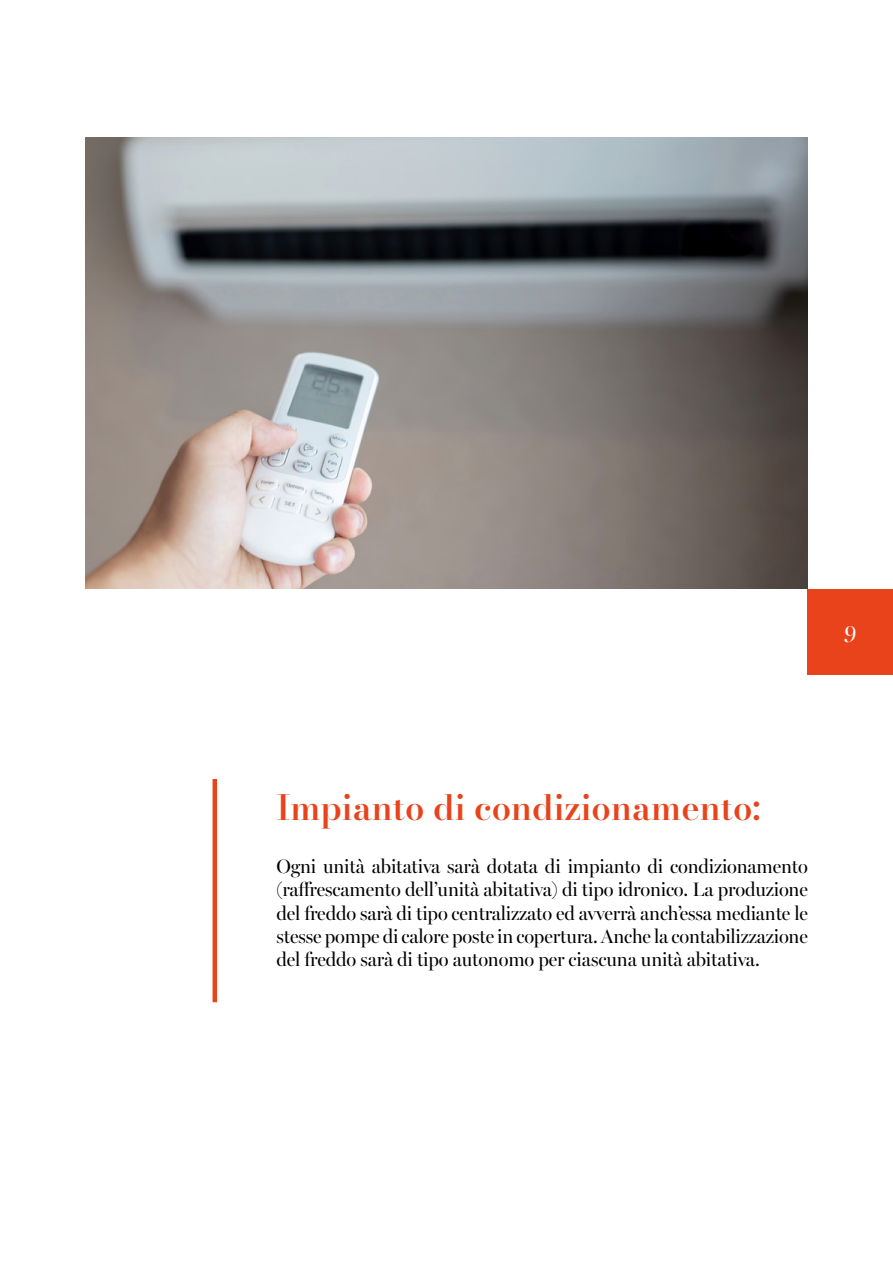
<style>
.page{position:relative;width:893px;height:1263px;background:#fff}
.page>*{position:absolute;margin:0;border:0;box-sizing:border-box;transform-origin:0 0}
.t1{font:600 34.5px "Bodoni Moda 18 pt";color:#e8431b}
.t2{font:22.5px "Miller Banner";color:#fff}
.t3{font:19.5px/23.4px "Miller Banner";letter-spacing:-.01em;color:#000;text-align:justify;scale:.96 1}
</style>
<div class="page">
<div style="left:808px;top:589px;width:85px;height:85px;background:#e8431b"></div>
<img style="left:85px;top:138px;width:723px;height:451px">
<hr style="left:213px;top:779px;width:4px;height:223px;background:#e8431b">
<p class="t2" style="left:844px;top:619px;width:14px">9</p>
<h1 class="t1" style="left:276px;top:783px;width:486px">Impianto di condizionamento:</h1>
<p class="t3" style="left:276px;top:854px;width:555px">Ogni unità abitativa sarà dotata di impianto di condizionamento (raffrescamento dell’unità abitativa) di tipo idronico. La produzione del freddo sarà di tipo centralizzato ed avverrà anch’essa mediante le stesse pompe di calore poste in copertura. Anche la contabilizzazione del freddo sarà di tipo autonomo per ciascuna unità abitativa.</p>
</div>
